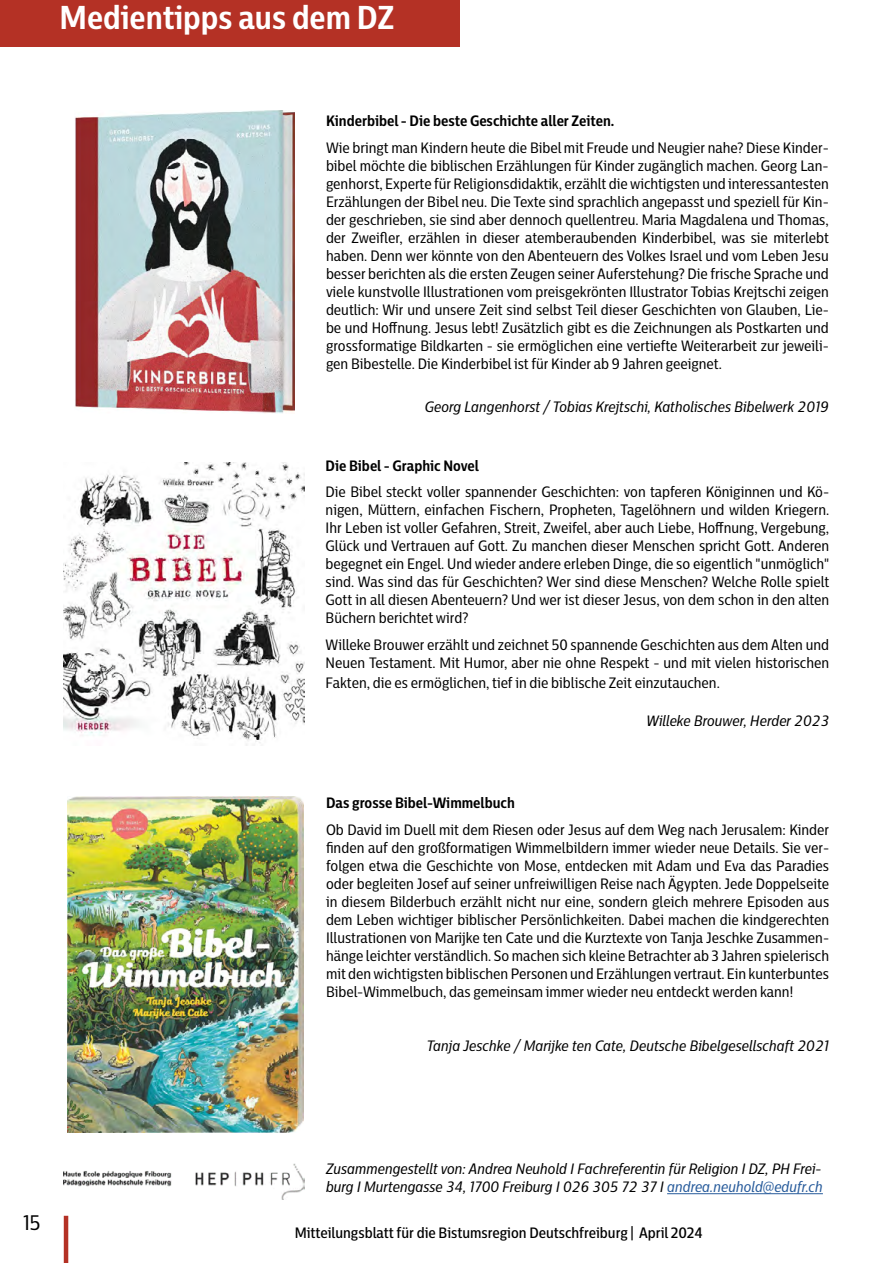
<style>
.page{position:relative;width:893px;height:1263px;background:#fff}
.page>*{position:absolute;margin:0;border:0;box-sizing:border-box;transform-origin:0 0}
.t1{font:700 33px "Centrale Sans Cnd";color:#fff}
.t2{font:21px "Centrale Sans Cnd";color:#000}
.t3{font:15px/18px "Centrale Sans Cnd";color:#000;text-align:justify}
.t4{font:italic 15px/18px "Centrale Sans Cnd";color:#000}
.t5{font:700 15px "Centrale Sans Cnd";color:#000}
.t6{font:500 15px "Centrale Sans Cnd";color:#000}
.s1{color:#275b9b}
</style>
<div class="page">
<div style="left:0;top:0;width:459px;height:47px;background:#b43125"></div>
<hr style="left:64px;top:1216px;width:4px;height:47px;background:#b43125">
<img style="left:64px;top:1163px;width:241px;height:36px">
<hr style="left:667px;top:1193px;width:156px;height:1px;background:#275b9b">
<img style="left:75px;top:111px;width:219px;height:303px">
<img style="left:64px;top:462px;width:241px;height:284px">
<img style="left:68px;top:797px;width:235px;height:336px">
<h1 class="t1" style="left:60px;top:-3px;width:336px">Medientipps aus dem DZ</h1>
<p class="t5" style="left:326px;top:111px;width:290px">Kinderbibel - Die beste Geschichte aller Zeiten.</p>
<p class="t3" style="left:326px;top:138px;width:504px">Wie bringt man Kindern heute die Bibel mit Freude und Neugier nahe? Diese Kinder&shy;bibel möchte die biblischen Erzählungen für Kinder zugänglich machen. Georg Lan&shy;genhorst, Experte für Religionsdidaktik, erzählt die wichtigsten und interessantesten Erzählungen der Bibel neu. Die Texte sind sprachlich angepasst und speziell für Kin&shy;der geschrieben, sie sind aber dennoch quellentreu. Maria Magdalena und Thomas, der Zweifler, erzählen in dieser atemberaubenden Kinderbibel, was sie miterlebt haben. Denn wer könnte von den Abenteuern des Volkes Israel und vom Leben Jesu besser berichten als die ersten Zeugen seiner Auferstehung? Die frische Sprache und viele kunstvolle Illustrationen vom preisgekrönten Illustrator Tobias Krejtschi zeigen deutlich: Wir und unsere Zeit sind selbst Teil dieser Geschichten von Glauben, Lie&shy;be und Hoffnung. Jesus lebt! Zusätzlich gibt es die Zeichnungen als Postkarten und grossformatige Bildkarten - sie ermöglichen eine vertiefte Weiterarbeit zur jeweili&shy;gen Bibestelle. Die Kinderbibel ist für Kinder ab 9 Jahren geeignet.</p>
<p class="t4" style="left:425px;top:397px;width:406px">Georg Langenhorst / Tobias Krejtschi, Katholisches Bibelwerk 2019</p>
<p class="t5" style="left:326px;top:456px;width:155px">Die Bibel - Graphic Novel</p>
<p class="t3" style="left:326px;top:482px;width:505px">Die Bibel steckt voller spannender Geschichten: von tapferen Königinnen und Kö&shy;nigen, Müttern, einfachen Fischern, Propheten, Tagelöhnern und wilden Kriegern.<br>Ihr Leben ist voller Gefahren, Streit, Zweifel, aber auch Liebe, Hoffnung, Vergebung, Glück und Vertrauen auf Gott. Zu manchen dieser Menschen spricht Gott. Anderen begegnet ein Engel. Und wieder andere erleben Dinge, die so eigentlich "unmöglich" sind. Was sind das für Geschichten? Wer sind diese Menschen? Welche Rolle spielt Gott in all diesen Abenteuern? Und wer ist dieser Jesus, von dem schon in den alten Büchern berichtet wird?</p>
<p class="t3" style="left:326px;top:635px;width:505px">Willeke Brouwer erzählt und zeichnet 50 spannende Geschichten aus dem Alten und<br>Neuen Testament. Mit Humor, aber nie ohne Respekt - und mit vielen historischen</p>
<p class="t3" style="left:326px;top:674px;width:396px">Fakten, die es ermöglichen, tief in die biblische Zeit einzutauchen.</p>
<p class="t4" style="left:646px;top:711px;width:184px">Willeke Brouwer, Herder 2023</p>
<p class="t5" style="left:326px;top:793px;width:190px">Das grosse Bibel-Wimmelbuch</p>
<p class="t3" style="left:326px;top:820px;width:505px">Ob David im Duell mit dem Riesen oder Jesus auf dem Weg nach Jerusalem: Kinder finden auf den großformatigen Wimmelbildern immer wieder neue Details. Sie ver&shy;folgen etwa die Geschichte von Mose, entdecken mit Adam und Eva das Paradies oder begleiten Josef auf seiner unfreiwilligen Reise nach Ägypten. Jede Doppelseite in diesem Bilderbuch erzählt nicht nur eine, sondern gleich mehrere Episoden aus dem Leben wichtiger biblischer Persönlichkeiten. Dabei machen die kindgerechten Illustrationen von Marijke ten Cate und die Kurztexte von Tanja Jeschke Zusammen&shy;hänge leichter verständlich. So machen sich kleine Betrachter ab 3 Jahren spielerisch mit den wichtigsten biblischen Personen und Erzählungen vertraut. Ein kunterbuntes Bibel-Wimmelbuch, das gemeinsam immer wieder neu entdeckt werden kann!</p>
<p class="t4" style="left:427px;top:1036px;width:403px">Tanja Jeschke / Marijke ten Cate, Deutsche Bibelgesellschaft 2021</p>
<h2 class="t2" style="left:23px;top:1210px;width:18px">15</h2>
<p class="t4" style="left:326px;top:1159px;width:498px">Zusammengestellt von: Andrea Neuhold I Fachreferentin für Religion I DZ, PH Frei&shy;burg I Murtengasse 34, 1700 Freiburg I 026 305 72 37 I <span class="s1">andrea.neuhold@edufr.ch</span></p>
<p class="t6" style="left:295px;top:1223px;width:410px">Mitteilungsblatt für die Bistumsregion Deutschfreiburg | April 2024</p>
</div>
